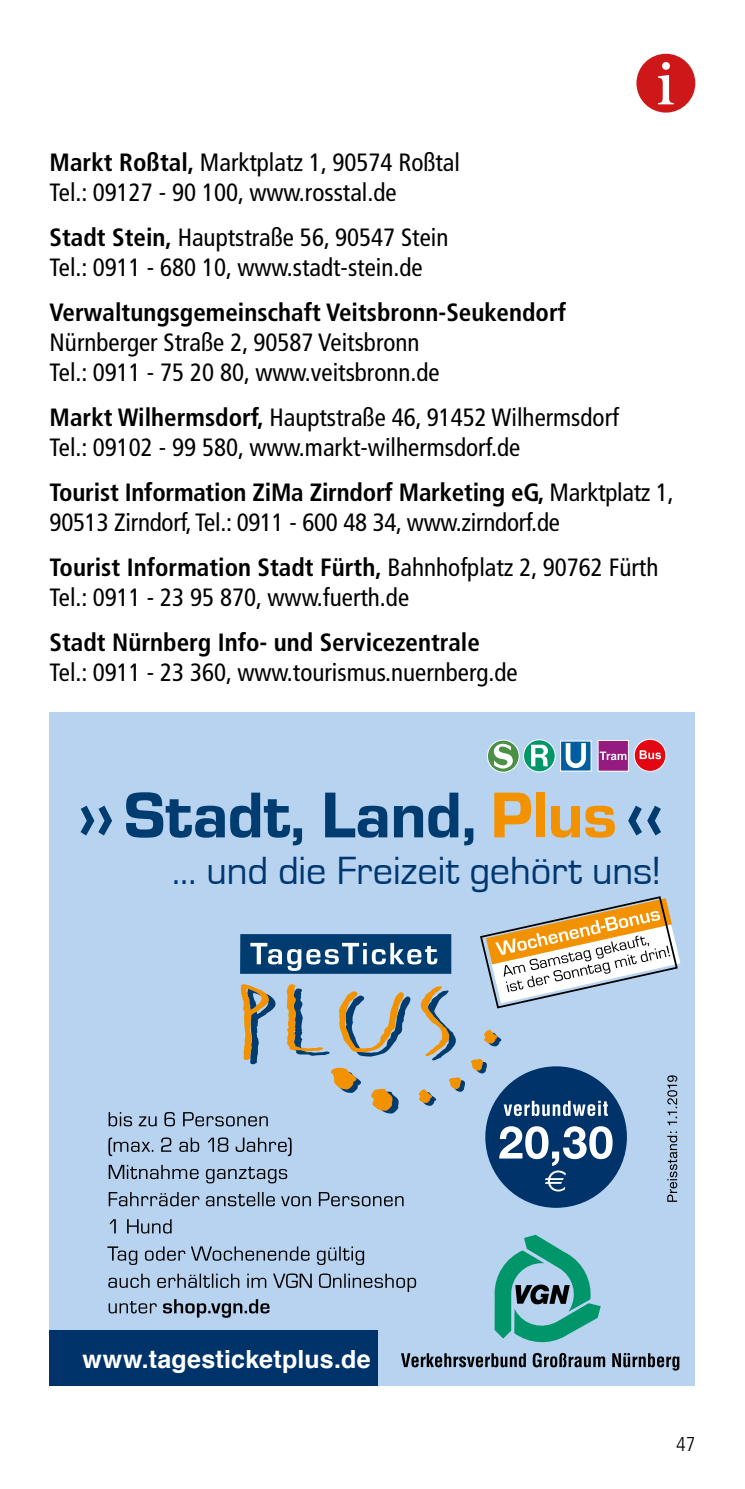
<style>
.page{position:relative;width:745px;height:1489px;background:#fff}
.page>*{position:absolute;margin:0;border:0;box-sizing:border-box;transform-origin:0 0}
.t1{font:40.5px "Eurostile";letter-spacing:-.005em;color:#003770}
.t2{font:condensed 25px/30px "Frutiger";color:#000}
.t3{font:700 condensed 25px "Frutiger";color:#000}
.t4{font:700 25px "Helvetica";letter-spacing:.01em;color:#fff}
.t5{font:300 condensed 20px "Frutiger";color:#000}
.s1{font-weight:700}
</style>
<div class="page">
<div style="left:50px;top:712px;width:644px;height:673px;background:#b7d3f0"></div>
<svg style="left:401px;top:1353px;width:124px;height:14px"></svg>
<svg style="left:532px;top:1352px;width:72px;height:15px"></svg>
<svg style="left:612px;top:1353px;width:67px;height:17px"></svg>
<svg style="left:494px;top:1234px;width:106px;height:109px"></svg>
<svg style="left:109px;top:1299px;width:160px;height:18px"></svg>
<svg style="left:108px;top:1273px;width:308px;height:18px"></svg>
<svg style="left:107px;top:1246px;width:257px;height:18px"></svg>
<svg style="left:109px;top:1219px;width:62px;height:14px"></svg>
<div style="left:50px;top:1330px;width:327px;height:55px;background:#00336a"></div>
<svg style="left:80px;top:805px;width:32px;height:30px"></svg>
<svg style="left:126px;top:792px;width:176px;height:53px"></svg>
<svg style="left:325px;top:792px;width:62px;height:45px"></svg>
<svg style="left:394px;top:792px;width:64px;height:45px"></svg>
<svg style="left:464px;top:828px;width:9px;height:17px"></svg>
<svg style="left:494px;top:792px;width:37px;height:45px"></svg>
<div style="left:535px;top:792px;width:9px;height:45px;background:#f39200"></div>
<svg style="left:551px;top:806px;width:28px;height:31px"></svg>
<svg style="left:585px;top:805px;width:29px;height:32px"></svg>
<svg style="left:628px;top:805px;width:32px;height:30px"></svg>
<svg style="left:108px;top:896px;width:572px;height:310px"></svg>
<svg style="left:523px;top:739px;width:32px;height:32px"></svg>
<div style="left:523px;top:739px;width:32px;height:33px;border:1px solid #fff;border-radius:50%"></div>
<svg style="left:530px;top:744px;width:17px;height:22px"></svg>
<div style="left:597px;top:740px;width:31px;height:31px;background:#951b81"></div>
<div style="left:597px;top:740px;width:31px;height:31px;border:1px solid #fff"></div>
<svg style="left:599px;top:751px;width:27px;height:9px"></svg>
<svg style="left:487px;top:740px;width:32px;height:32px"></svg>
<div style="left:487px;top:739px;width:32px;height:33px;border:1px solid #fff;border-radius:50%"></div>
<svg style="left:493px;top:743px;width:19px;height:25px"></svg>
<div style="left:633px;top:739px;width:32px;height:32px;background:#e30613;border-radius:50%"></div>
<div style="left:633px;top:739px;width:32px;height:32px;border:1px solid #fff;border-radius:50%"></div>
<svg style="left:639px;top:750px;width:21px;height:9px"></svg>
<div style="left:560px;top:741px;width:30px;height:30px;background:#005d9f"></div>
<div style="left:560px;top:740px;width:31px;height:31px;border:1px solid #fff"></div>
<svg style="left:565px;top:743px;width:20px;height:25px"></svg>
<div style="left:636px;top:54px;width:58px;height:59px;background:#cd1719;border-radius:50%"></div>
<svg style="left:658px;top:62px;width:15px;height:42px"></svg>
<p class="t2" style="left:50px;top:148px;width:411px"><span class="s1">Markt Roßtal,</span> Marktplatz 1, 90574 Roßtal<br>Tel.: 09127 - 90 100, www.rosstal.de</p>
<p class="t2" style="left:50px;top:223px;width:400px"><span class="s1">Stadt Stein,</span> Hauptstraße 56, 90547 Stein<br>Tel.: 0911 - 680 10, www.stadt-stein.de</p>
<p class="t3" style="left:50px;top:298px;width:517px">Verwaltungsgemeinschaft Veitsbronn-Seukendorf</p>
<p class="t2" style="left:50px;top:328px;width:391px">Nürnberger Straße 2, 90587 Veitsbronn<br>Tel.: 0911 - 75 20 80, www.veitsbronn.de</p>
<p class="t2" style="left:50px;top:403px;width:570px"><span class="s1">Markt Wilhermsdorf,</span> Hauptstraße 46, 91452 Wilhermsdorf<br>Tel.: 09102 - 99 580, www.markt-wilhermsdorf.de</p>
<p class="t2" style="left:50px;top:478px;width:625px"><span class="s1">Tourist Information ZiMa Zirndorf Marketing eG,</span> Marktplatz 1,<br>90513 Zirndorf, Tel.: 0911 - 600 48 34, www.zirndorf.de</p>
<p class="t2" style="left:50px;top:553px;width:610px"><span class="s1">Tourist Information Stadt Fürth,</span> Bahnhofplatz 2, 90762 Fürth<br>Tel.: 0911 - 23 95 870, www.fuerth.de</p>
<p class="t3" style="left:50px;top:628px;width:431px">Stadt Nürnberg Info- und Servicezentrale</p>
<p class="t2" style="left:50px;top:658px;width:469px">Tel.: 0911 - 23 360, www.tourismus.nuernberg.de</p>
<h1 class="t1" style="left:172px;top:848px;width:490px">… und die Freizeit gehört uns!</h1>
<p class="t4" style="left:82px;top:1338px;width:289px">www.tagesticketplus.de</p>
<p class="t5" style="left:675px;top:1432px;width:21px">47</p>
</div>
